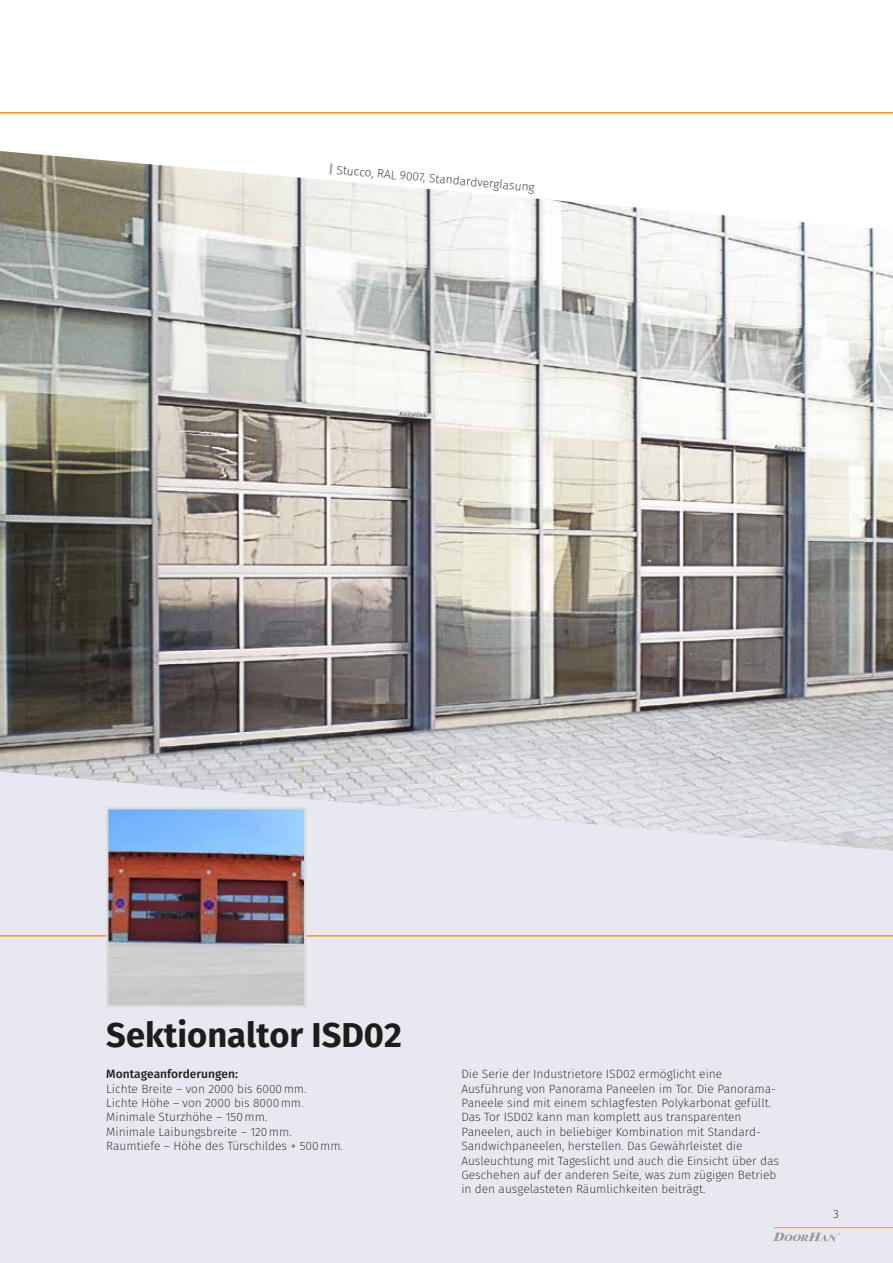
<style>
.page{position:relative;width:893px;height:1263px;background:#fff}
.page>*{position:absolute;margin:0;border:0;box-sizing:border-box;transform-origin:0 0}
.t1{font:700 34.5px "Fira Sans";color:#1d1d1b}
.t2{font:200 12px/14.4px "Fira Sans";color:#1d1d1b}
.t3{font:500 12px "Fira Sans";color:#1d1d1b}
.s1{font-weight:700;color:#9d9d9c}
</style>
<div class="page">
<div style="left:0;top:644px;width:893px;height:619px;background:#e8e8f1"></div>
<hr style="left:0;top:935px;width:893px;height:2px;background:#f39325">
<hr style="left:0;top:112px;width:893px;height:2px;background:#f39325">
<img style="left:1px;top:151px;width:892px;height:700px">
<svg style="left:773px;top:1232px;width:67px;height:9px"></svg>
<hr style="left:774px;top:1227px;width:119px;height:1px;background:#f39325">
<img style="left:0;top:151px;width:1px;height:621px">
<img style="left:109px;top:810px;width:194px;height:194px">
<div style="left:106px;top:807px;width:200px;height:200px;border:2px solid #dadada"></div>
<p class="t2" style="left:329px;top:162px;width:208px;rotate:5deg"><span class="s1">|</span> Stucco, RAL 9007, Standardverglasung</p>
<h1 class="t1" style="left:106px;top:1010px;width:297px">Sektionaltor ISD02</h1>
<p class="t3" style="left:106px;top:1066px;width:133px">Montageanforderungen:</p>
<p class="t2" style="left:106px;top:1081px;width:238px">Lichte Breite – von 2000 bis 6000mm.<br>Lichte Höhe – von 2000 bis 8000mm.<br>Minimale Sturzhöhe – 150mm.<br>Minimale Laibungsbreite – 120mm.<br>Raumtiefe – Höhe des Türschildes + 500mm.</p>
<p class="t2" style="left:461px;top:1067px;width:319px">Die Serie der Industrietore ISD02 ermöglicht eine Ausführung von Panorama Paneelen im Tor. Die Panorama-Paneele sind mit einem schlagfesten Polykarbonat gefüllt.<br>Das Tor ISD02 kann man komplett aus transparenten Paneelen, auch in beliebiger Kombination mit Standard-Sandwichpaneelen, herstellen. Das Gewährleistet die Ausleuchtung mit Tageslicht und auch die Einsicht über das Geschehen auf der anderen Seite, was zum zügigen Betrieb in den ausgelasteten Räumlichkeiten beiträgt.</p>
<p class="t2" style="left:833px;top:1207px;width:7px">3</p>
</div>
